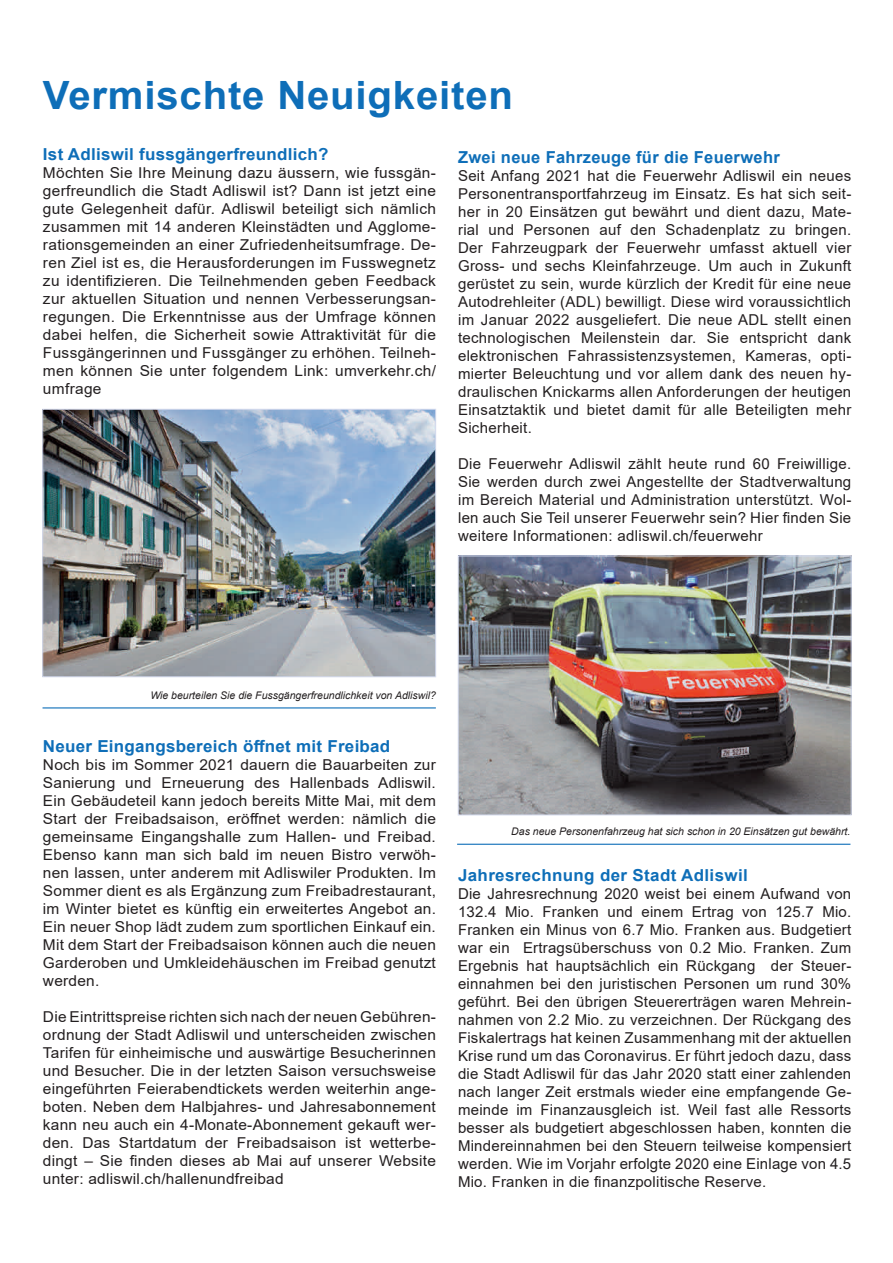
<style>
.page{position:relative;width:893px;height:1263px;background:#fff}
.page>*{position:absolute;margin:0;border:0;box-sizing:border-box;transform-origin:0 0}
.t1{font:700 39px "Arial";letter-spacing:.02em;color:#0e6eb8}
.Lauftext_richtig{font:700 16.5px "Arial";letter-spacing:.015em;color:#0e6eb8}
.Lauftext_richtig-2{font:15px/18px "Arial";letter-spacing:.015em;color:#231f20;text-align:justify}
.Bildlegende{font:italic 10.5px "Arial";color:#231f20}
</style>
<div class="page">
<img style="left:460px;top:558px;width:389px;height:255px">
<div style="left:458px;top:556px;width:393px;height:259px;border:1px solid #d4daee"></div>
<hr style="left:43px;top:707px;width:393px;height:1px;background:#0e6eb8">
<hr style="left:457px;top:844px;width:393px;height:1px;background:#0e6eb8">
<img style="left:45px;top:411px;width:389px;height:264px">
<div style="left:43px;top:409px;width:393px;height:268px;border:1px solid #d4daee"></div>
<p class="t1" style="left:43px;top:68px;width:472px">Vermischte Neuigkeiten</p>
<p class="Lauftext_richtig" style="left:43px;top:142px;width:287px">Ist Adliswil fussgängerfreundlich?</p>
<p class="Lauftext_richtig-2" style="left:43px;top:163px;width:395px">Möchten Sie Ihre Meinung dazu äussern, wie fussgän&shy;gerfreundlich die Stadt Adliswil ist? Dann ist jetzt eine gute Gelegenheit dafür. Adliswil beteiligt sich nämlich zusammen mit 14 anderen Kleinstädten und Agglome&shy;rationsgemeinden an einer Zufriedenheitsumfrage. De&shy;ren Ziel ist es, die Herausforderungen im Fusswegnetz zu identifizieren. Die Teilnehmenden geben Feedback zur aktuellen Situation und nennen Verbesserungsan&shy;regungen. Die Erkenntnisse aus der Umfrage können dabei helfen, die Sicherheit sowie Attraktivität für die Fussgängerinnen und Fussgänger zu erhöhen. Teilneh&shy;men können Sie unter folgendem Link: umverkehr.ch/ umfrage</p>
<p class="Lauftext_richtig" style="left:458px;top:145px;width:323px">Zwei neue Fahrzeuge für die Feuerwehr</p>
<p class="Lauftext_richtig-2" style="left:458px;top:166px;width:395px">Seit Anfang 2021 hat die Feuerwehr Adliswil ein neues Personentransportfahrzeug im Einsatz. Es hat sich seit&shy;her in 20 Einsätzen gut bewährt und dient dazu, Mate&shy;rial und Personen auf den Schadenplatz zu bringen.<br>Der Fahrzeugpark der Feuerwehr umfasst aktuell vier Gross- und sechs Kleinfahrzeuge. Um auch in Zukunft gerüstet zu sein, wurde kürzlich der Kredit für eine neue Autodrehleiter (ADL) bewilligt. Diese wird voraussichtlich im Januar 2022 ausgeliefert. Die neue ADL stellt einen technologischen Meilenstein dar. Sie entspricht dank elektronischen Fahrassistenzsystemen, Kameras, opti&shy;mierter Beleuchtung und vor allem dank des neuen hy&shy;draulischen Knickarms allen Anforderungen der heutigen Einsatztaktik und bietet damit für alle Beteiligten mehr Sicherheit.</p>
<p class="Lauftext_richtig-2" style="left:458px;top:454px;width:395px">Die Feuerwehr Adliswil zählt heute rund 60 Freiwillige.<br>Sie werden durch zwei Angestellte der Stadtverwaltung im Bereich Material und Administration unterstützt. Wol&shy;len auch Sie Teil unserer Feuerwehr sein? Hier finden Sie weitere Informationen: adliswil.ch/feuerwehr</p>
<p class="Bildlegende" style="left:150px;top:688px;width:287px">Wie beurteilen Sie die Fussgängerfreundlichkeit von Adliswil?</p>
<p class="Lauftext_richtig" style="left:43px;top:735px;width:349px">Neuer Eingangsbereich öffnet mit Freibad</p>
<p class="Lauftext_richtig-2" style="left:43px;top:756px;width:395px">Noch bis im Sommer 2021 dauern die Bauarbeiten zur Sanierung und Erneuerung des Hallenbads Adliswil.<br>Ein Gebäudeteil kann jedoch bereits Mitte Mai, mit dem Start der Freibadsaison, eröffnet werden: nämlich die gemeinsame Eingangshalle zum Hallen- und Freibad.<br>Ebenso kann man sich bald im neuen Bistro verwöh&shy;nen lassen, unter anderem mit Adliswiler Produkten. Im Sommer dient es als Ergänzung zum Freibadrestaurant, im Winter bietet es künftig ein erweitertes Angebot an.<br>Ein neuer Shop lädt zudem zum sportlichen Einkauf ein.<br>Mit dem Start der Freibadsaison können auch die neuen Garderoben und Umkleidehäuschen im Freibad genutzt werden.</p>
<p class="Lauftext_richtig-2" style="left:43px;top:1008px;width:395px">Die Eintrittspreise richten sich nach der neuen Gebühren&shy;ordnung der Stadt Adliswil und unterscheiden zwischen Tarifen für einheimische und auswärtige Besucherinnen und Besucher. Die in der letzten Saison versuchsweise eingeführten Feierabendtickets werden weiterhin ange&shy;boten. Neben dem Halbjahres- und Jahresabonnement kann neu auch ein 4-Monate-Abonnement gekauft wer&shy;den. Das Startdatum der Freibadsaison ist wetterbe&shy;dingt – Sie finden dieses ab Mai auf unserer Website unter: adliswil.ch/hallenundfreibad</p>
<p class="Bildlegende" style="left:511px;top:825px;width:341px">Das neue Personenfahrzeug hat sich schon in 20 Einsätzen gut bewährt.</p>
<p class="Lauftext_richtig" style="left:458px;top:864px;width:291px">Jahresrechnung der Stadt Adliswil</p>
<p class="Lauftext_richtig-2" style="left:458px;top:885px;width:395px">Die Jahresrechnung 2020 weist bei einem Aufwand von 132.4 Mio. Franken und einem Ertrag von 125.7 Mio.<br>Franken ein Minus von 6.7 Mio. Franken aus. Budgetiert war ein Ertragsüberschuss von 0.2 Mio. Franken. Zum Ergebnis hat hauptsächlich ein Rückgang der Steuer&shy;einnahmen bei den juristischen Personen um rund 30% geführt. Bei den übrigen Steuererträgen waren Mehrein&shy;nahmen von 2.2 Mio. zu verzeichnen. Der Rückgang des Fiskalertrags hat keinen Zusammenhang mit der aktuellen Krise rund um das Coronavirus. Er führt jedoch dazu, dass die Stadt Adliswil für das Jahr 2020 statt einer zahlenden nach langer Zeit erstmals wieder eine empfangende Ge&shy;meinde im Finanzausgleich ist. Weil fast alle Ressorts besser als budgetiert abgeschlossen haben, konnten die Mindereinnahmen bei den Steuern teilweise kompensiert werden. Wie im Vorjahr erfolgte 2020 eine Einlage von 4.5<br>Mio. Franken in die finanzpolitische Reserve.</p>
</div>
